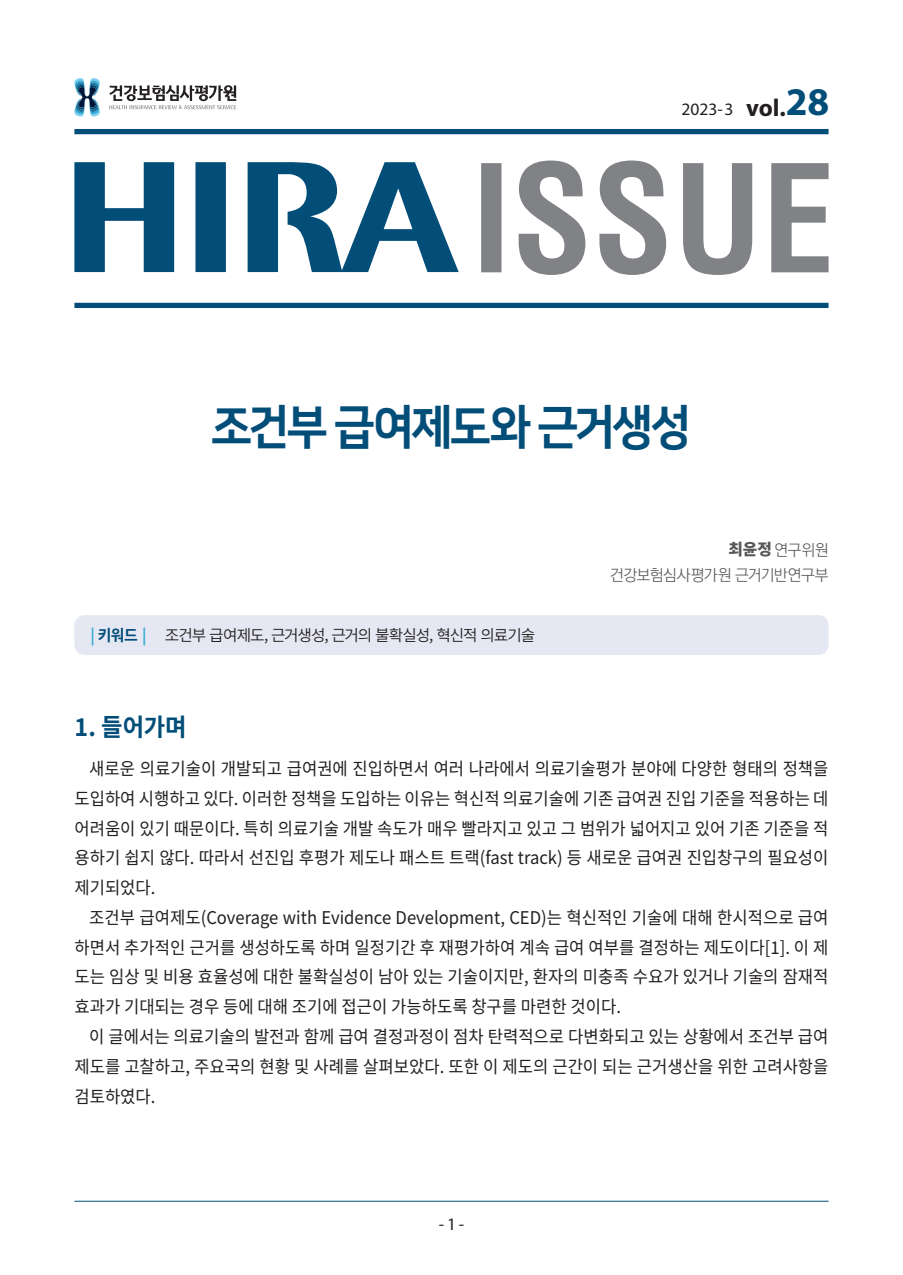
<style>
.page{position:relative;width:903px;height:1275px;background:#fff}
.page>*{position:absolute;margin:0;border:0;box-sizing:border-box;transform-origin:0 0}
.t1{font:47.25px "Nanum Square OTFEB";letter-spacing:-.055em;color:#024e79;scale:.95 1}
.t2{font:700 24.5px "Myriad Pro";color:#231f20}
.t3{font:700 24.5px "Noto Sans CJ Kkr";color:#024e79;scale:.95 1}
.t4{font:17.5px/29.8px "Noto Sans CJ Kkr";color:#231f20;text-align:justify;scale:.95 1}
.t5{font:17.5px "Myriad Pro";color:#231f20}
.t6{font:600 15.75px "Noto Sans CJ Kkr";letter-spacing:-.07em;color:#231f20}
.t7{font:15.75px "Ko Pub World Dotum PL";letter-spacing:-.025em;color:#57585a}
.t8{font:700 15.75px "Noto Sans CJ Kkr";color:#024e79;scale:.95 1}
.s1{font-size:39.38px;color:#024e79}
.s2{color:#33a8d2}
.s3{font-family:"Noto Sans CJ Kkr";font-weight:900}
</style>
<div class="page">
<hr style="left:74px;top:1201px;width:754px;height:1px;background:#024e79">
<svg style="left:74px;top:162px;width:385px;height:110px"></svg>
<svg style="left:481px;top:161px;width:347px;height:114px"></svg>
<div style="left:74px;top:129px;width:754px;height:5px;background:#024e79"></div>
<div style="left:74px;top:303px;width:754px;height:5px;background:#024e79"></div>
<svg style="left:109px;top:85px;width:127px;height:24px"></svg>
<svg style="left:74px;top:78px;width:26px;height:38px"></svg>
<div style="left:74px;top:615px;width:754px;height:40px;background:#e5e7f2;border-radius:10px"></div>
<p class="t5" style="left:681px;top:98px;width:53px">2023-3</p>
<p class="t2" style="left:746px;top:91px;width:85px">vol.<span class="s1">28</span></p>
<p class="t1" style="left:211px;top:401px;width:507px">조건부 급여제도와 근거생성</p>
<p class="t8" style="left:90px;top:626px;width:61px"><span class="s2">|</span> 키워드 <span class="s2">|</span></p>
<p class="t6" style="left:165px;top:626px;width:372px">조건부 급여제도, 근거생성, 근거의 불확실성, 혁신적 의료기술</p>
<p class="t7" style="left:729px;top:540px;width:101px"><span class="s3">최윤정</span> 연구위원</p>
<p class="t7" style="left:610px;top:564px;width:220px">건강보험심사평가원 근거기반연구부</p>
<p class="t3" style="left:74px;top:713px;width:120px">1. 들어가며</p>
<p class="t4" style="left:74px;top:754px;width:795px;text-indent:15px">새로운 의료기술이 개발되고 급여권에 진입하면서 여러 나라에서 의료기술평가 분야에 다양한 형태의 정책을 도입하여 시행하고 있다. 이러한 정책을 도입하는 이유는 혁신적 의료기술에 기존 급여권 진입 기준을 적용하는 데 어려움이 있기 때문이다. 특히 의료기술 개발 속도가 매우 빨라지고 있고 그 범위가 넓어지고 있어 기존 기준을 적 용하기 쉽지 않다. 따라서 선진입 후평가 제도나 패스트 트랙(fast track) 등 새로운 급여권 진입창구의 필요성이 제기되었다.</p>
<p class="t4" style="left:74px;top:903px;width:795px;text-indent:15px">조건부 급여제도(Coverage with Evidence Development, CED)는 혁신적인 기술에 대해 한시적으로 급여 하면서 추가적인 근거를 생성하도록 하며 일정기간 후 재평가하여 계속 급여 여부를 결정하는 제도이다[1]. 이 제 도는 임상 및 비용 효율성에 대한 불확실성이 남아 있는 기술이지만, 환자의 미충족 수요가 있거나 기술의 잠재적 효과가 기대되는 경우 등에 대해 조기에 접근이 가능하도록 창구를 마련한 것이다.</p>
<p class="t4" style="left:74px;top:1022px;width:795px;text-indent:15px">이 글에서는 의료기술의 발전과 함께 급여 결정과정이 점차 탄력적으로 다변화되고 있는 상황에서 조건부 급여 제도를 고찰하고, 주요국의 현황 및 사례를 살펴보았다. 또한 이 제도의 근간이 되는 근거생산을 위한 고려사항을 검토하였다.</p>
<p class="t5" style="left:439px;top:1213px;width:27px">- 1 -</p>
</div>
